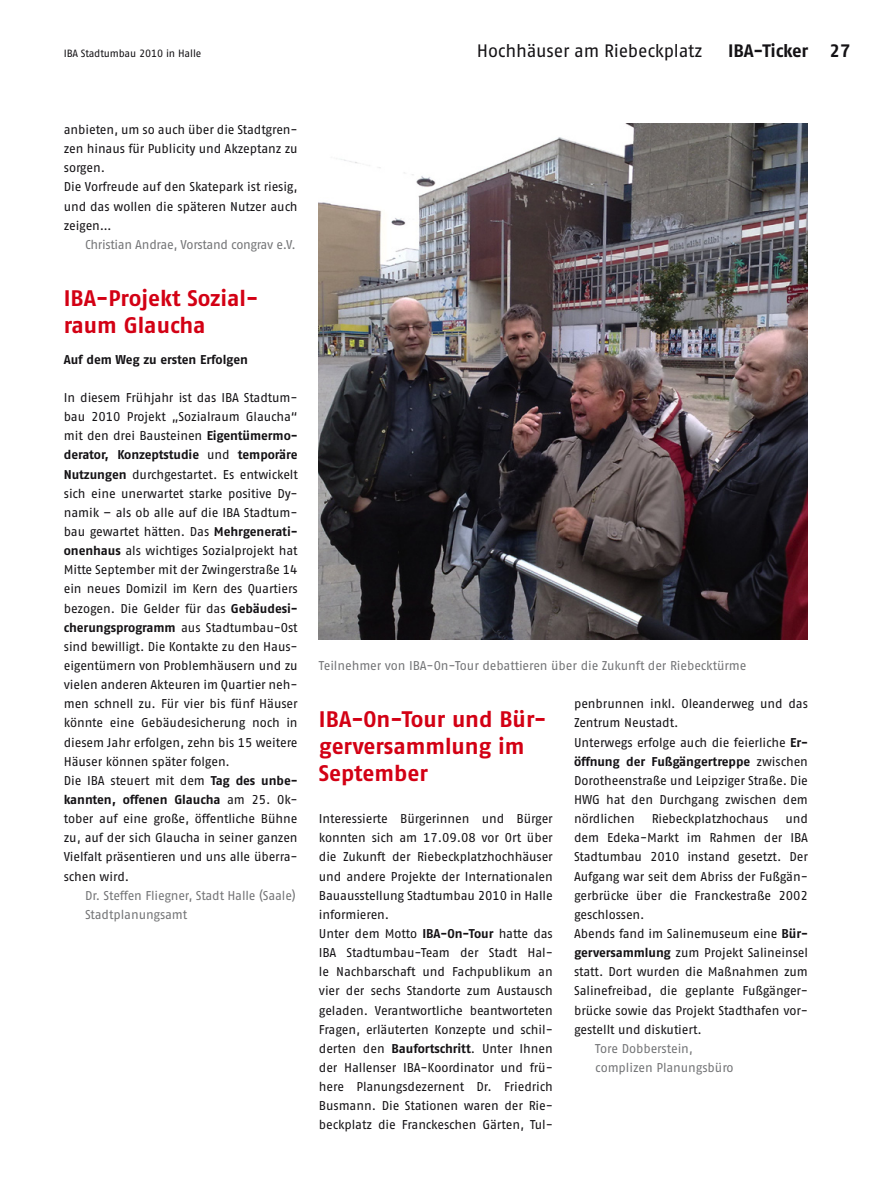
<style>
.page{position:relative;width:893px;height:1191px;background:#fff}
.page>*{position:absolute;margin:0;border:0;box-sizing:border-box;transform-origin:0 0}
.t1{font:22.5px/27px "Fago No Bold Tf";color:#d30014}
.t2{font:18px "Fago No Regular Tf";letter-spacing:-.01em;color:#141215}
.t3{font:18px "Fago No Bold Tf";letter-spacing:-.01em;color:#141215}
.t4{font:12.75px/19.2px "Fago No Regular Tf";letter-spacing:-.01em;color:#141215}
.t5{font:12.75px/19.2px "Fago No Regular Tf";letter-spacing:-.01em;color:#747577}
.t6{font:700 12.75px "Fago No";letter-spacing:-.01em;color:#141215}
.t7{font:12.75px "Fago No Bold Tf";letter-spacing:-.01em;color:#141215}
.t8{font:10.5px "Fago No Regular Tf";letter-spacing:-.01em;color:#141215}
.s1{font-family:"Fago No";font-weight:700}
.s2{font-family:"Fago No Regular Tf";font-weight:400}
</style>
<div class="page">
<img style="left:319px;top:123px;width:489px;height:516px">
<p class="t8" style="left:64px;top:47px;width:139px">IBA Stadtumbau 2010 in Halle</p>
<h2 class="t2" style="left:477px;top:40px;width:227px">Hochhäuser am Riebeckplatz</h2>
<h2 class="t3" style="left:728px;top:40px;width:124px">IBA-Ticker 27</h2>
<p class="t4" style="left:64px;top:120px;width:235px">anbieten, um so auch über die Stadtgren&shy;zen hinaus für Publicity und Akzeptanz zu sorgen.<br>Die Vorfreude auf den Skatepark ist riesig, und das wollen die späteren Nutzer auch zeigen…</p>
<p class="t5" style="left:85px;top:235px;width:212px">Christian Andrae, Vorstand congrav e.V.</p>
<h1 class="t1" style="left:64px;top:284px;width:196px">IBA-Projekt Sozial&shy;raum Glaucha</h1>
<p class="t7" style="left:64px;top:352px;width:186px">Auf dem Weg zu ersten Erfolgen</p>
<p class="t4" style="left:64px;top:388px;width:235px;text-align:justify">In diesem Frühjahr ist das IBA Stadtum&shy;bau 2010 Projekt „Sozialraum Glaucha“ mit den drei Bausteinen <span class="s1">Eigentümermo-</span></p>
<p class="t6" style="left:64px;top:447px;width:235px">derator, Konzeptstudie <span class="s2">und</span> temporäre</p>
<p class="t4" style="left:64px;top:464px;width:236px"><span class="s1">Nutzungen</span> durchgestartet. Es entwickelt sich eine unerwartet starke positive Dy&shy;namik – als ob alle auf die IBA Stadtum&shy;bau gewartet hätten. Das <span class="s1">Mehrgenerati&shy;onenhaus</span> als wichtiges Sozialprojekt hat Mitte September mit der Zwingerstraße 14 ein neues Domizil im Kern des Quartiers bezogen. Die Gelder für das <span class="s1">Gebäudesi&shy;cherungsprogramm</span> aus Stadtumbau-Ost sind bewilligt. Die Kontakte zu den Haus&shy;eigentümern von Problemhäusern und zu vielen anderen Akteuren im Quartier neh&shy;men schnell zu. Für vier bis fünf Häuser könnte eine Gebäudesicherung noch in diesem Jahr erfolgen, zehn bis 15 weitere Häuser können später folgen.<br>Die IBA steuert mit dem <span class="s1">Tag des unbe-</span></p>
<p class="t6" style="left:64px;top:792px;width:235px">kannten, offenen Glaucha <span class="s2">am 25. Ok-</span></p>
<p class="t4" style="left:64px;top:809px;width:235px;text-align:justify">tober auf eine große, öffentliche Bühne zu, auf der sich Glaucha in seiner ganzen Vielfalt präsentieren und uns alle überra&shy;schen wird.</p>
<p class="t5" style="left:85px;top:885px;width:212px">Dr. Steffen Fliegner, Stadt Halle (Saale)<br>Stadtplanungsamt</p>
<p class="t5" style="left:319px;top:656px;width:429px">Teilnehmer von IBA-On-Tour debattieren über die Zukunft der Riebecktürme</p>
<h1 class="t1" style="left:319px;top:705px;width:229px">IBA-On-Tour und Bür&shy;gerversammlung im<br>September</h1>
<p class="t4" style="left:319px;top:809px;width:235px">Interessierte Bürgerinnen und Bürger konnten sich am 17.09.08 vor Ort über die Zukunft der Riebeckplatzhochhäuser und andere Projekte der Internationalen Bauausstellung Stadtumbau 2010 in Halle informieren.<br>Unter dem Motto <span class="s1">IBA-On-Tour</span> hatte das IBA Stadtumbau-Team der Stadt Hal&shy;le Nachbarschaft und Fachpublikum an vier der sechs Standorte zum Austausch geladen. Verantwortliche beantworteten Fragen, erläuterten Konzepte und schil&shy;derten den <span class="s1">Baufortschritt</span>. Unter Ihnen der Hallenser IBA-Koordinator und frü&shy;here Planungsdezernent Dr. Friedrich Busmann. Die Stationen waren der Rie&shy;beckplatz die Franckeschen Gärten, Tul-</p>
<p class="t4" style="left:574px;top:694px;width:235px">penbrunnen inkl. Oleanderweg und das<br>Zentrum Neustadt.<br>Unterwegs erfolge auch die feierliche <span class="s1">Er-</span></p>
<p class="t6" style="left:574px;top:753px;width:235px">öffnung der Fußgängertreppe <span class="s2">zwischen</span></p>
<p class="t4" style="left:574px;top:770px;width:235px;text-align:justify">Dorotheenstraße und Leipziger Straße. Die HWG hat den Durchgang zwischen dem nördlichen</p>
<p class="t4" style="left:652px;top:809px;width:118px">Riebeckplatzhochaus</p>
<p class="t4" style="left:574px;top:809px;width:236px;text-indent:211px">und dem Edeka-Markt im Rahmen der IBA<br>Stadtumbau 2010 instand gesetzt. Der<br>Aufgang war seit dem Abriss der Fußgän&shy;gerbrücke über die Franckestraße 2002 geschlossen.<br>Abends fand im Salinemuseum eine <span class="s1">Bür&shy;gerversammlung</span> zum Projekt Salineinsel statt. Dort wurden die Maßnahmen zum<br>Salinefreibad, die geplante Fußgänger&shy;brücke sowie das Projekt Stadthafen vor&shy;gestellt und diskutiert.</p>
<p class="t5" style="left:595px;top:1038px;width:140px">Tore Dobberstein, complizen Planungsbüro</p>
</div>
